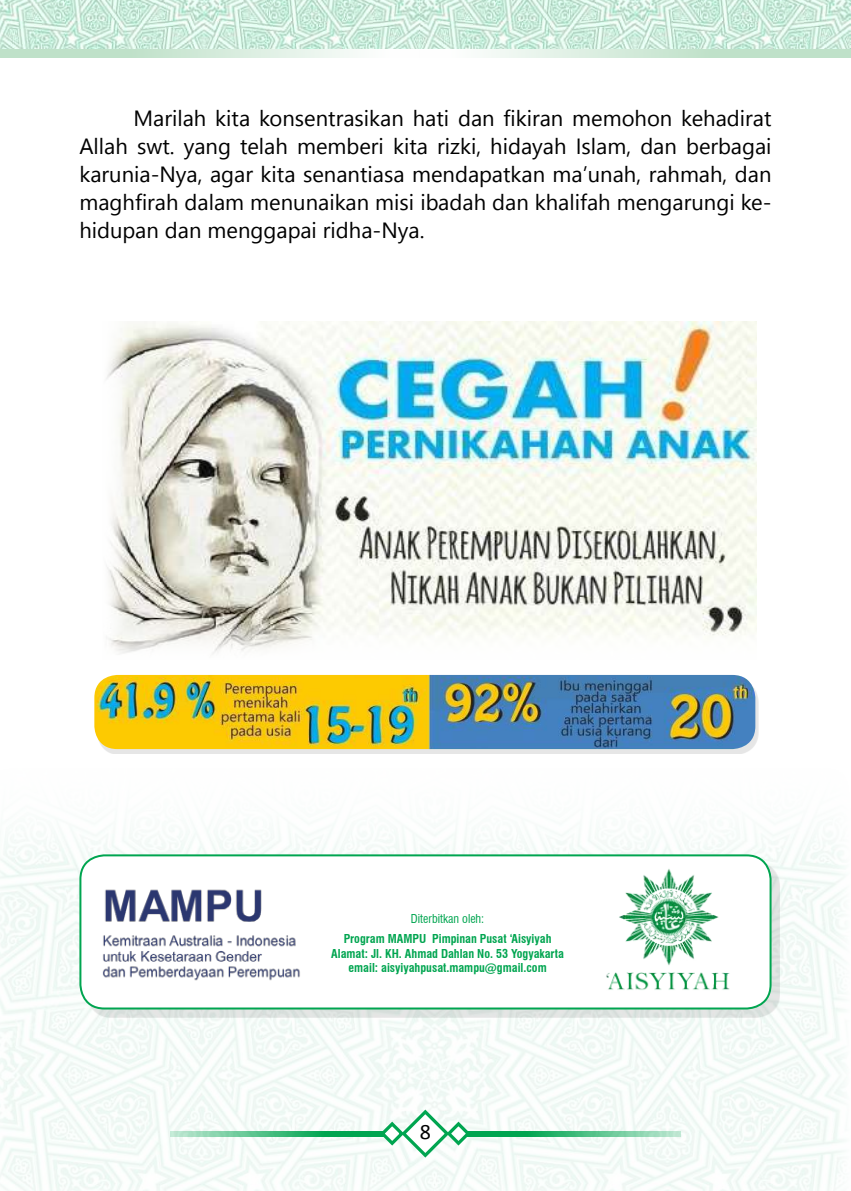
<style>
.page{position:relative;width:851px;height:1191px;background:#fff}
.page>*{position:absolute;margin:0;border:0;box-sizing:border-box;transform-origin:0 0}
.t1{font:22px/28px "Segoe UI";color:#000;text-align:justify}
.t2{font:22px "Calibri";color:#000}
.t3{font:700 condensed 12px/14.4px "Swiss 721 BT";color:#00a550;text-align:center}
.t4{font:condensed 12px "Swiss 721 BT";color:#00a550}
</style>
<div class="page">
<img style="left:0;top:828px;width:845px;height:363px">
<svg style="left:0;top:48px;width:420px;height:10px"></svg>
<svg style="left:420px;top:48px;width:430px;height:10px"></svg>
<img style="left:0;top:0;width:850px;height:48px">
<svg style="left:170px;top:1130px;width:208px;height:6px"></svg>
<svg style="left:472px;top:1130px;width:209px;height:6px"></svg>
<svg style="left:378px;top:1107px;width:94px;height:52px"></svg>
<div style="left:87px;top:862px;width:692px;height:155px;background:#000;opacity:.1"></div>
<div style="left:80px;top:855px;width:690px;height:153px;background:#fff;border-radius:24px"></div>
<div style="left:79px;top:854px;width:692px;height:155px;border:2px solid #00a550;border-radius:24px"></div>
<img style="left:102px;top:889px;width:198px;height:92px">
<img style="left:606px;top:869px;width:124px;height:121px">
<div style="left:97px;top:679px;width:661px;height:75px;background:#000;opacity:.1"></div>
<img style="left:94px;top:675px;width:661px;height:74px">
<img style="left:106px;top:321px;width:650px;height:333px">
<p class="t1" style="left:79px;top:104px;width:693px;text-indent:54px">Marilah kita konsentrasikan hati dan fikiran memohon kehadirat Allah swt. yang telah memberi kita rizki, hidayah Islam, dan berbagai karunia-Nya, agar kita senantiasa mendapatkan ma’unah, rahmah, dan maghfirah dalam menunaikan misi ibadah dan khalifah mengarungi ke&shy;hidupan dan menggapai ridha-Nya.</p>
<p class="t4" style="left:411px;top:914px;width:75px">Diterbitkan oleh:</p>
<p class="t3" style="left:331px;top:932px;width:234px">Program MAMPU Pimpinan Pusat ‘Aisyiyah<br>Alamat: Jl. KH. Ahmad Dahlan No. 53 Yogyakarta email: aisyiyahpusat.mampu@gmail.com</p>
<p class="t2" style="left:420px;top:1118px;width:13px">8</p>
</div>
